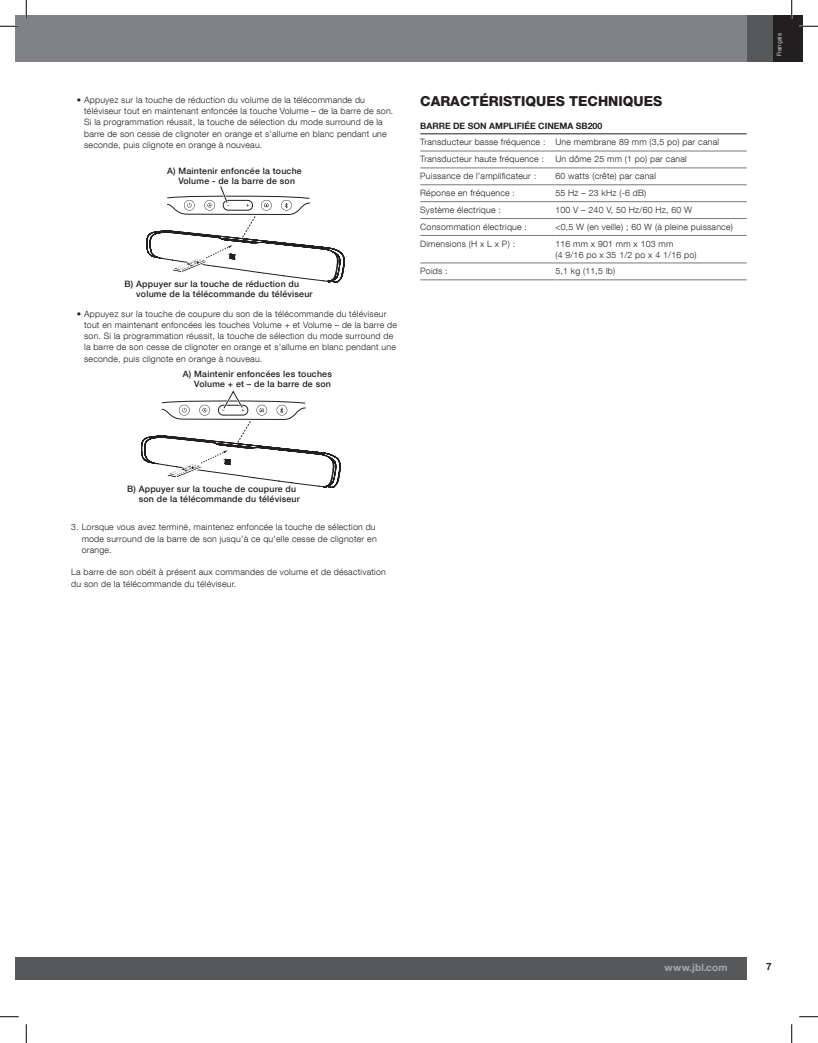
<style>
.page{position:relative;width:818px;height:1043px;background:#fff}
.page>*{position:absolute;margin:0;border:0;box-sizing:border-box;transform-origin:0 0}
.t1{font:800 13.75px "Helvetica Neue LT Com";color:#231f20}
.t2{font:700 10px "Helvetica Neue LT Com";letter-spacing:.025em;color:#a8a9ad}
.t3{font:700 10px "Helvetica Neue LT Com";color:#262324}
.t4{font:300 8.75px/11.2px "Helvetica Neue LT Com";letter-spacing:.025em;color:#231f20}
.t5{font:500 8.75px/10px "Helvetica Neue LT Com";letter-spacing:.025em;color:#231f20}
.t6{font:700 8.75px "Helvetica Neue LT Com";color:#231f20}
.t7{font:300 6.25px "Helvetica Neue LT Com";letter-spacing:.005em;color:#fff}
</style>
<div class="page">
<div style="left:26px;top:957px;width:721px;height:22px;background:#57585a"></div>
<div style="left:15px;top:957px;width:11px;height:22px;background:#57585a"></div>
<div style="left:26px;top:15px;width:721px;height:47px;background:#808285"></div>
<div style="left:747px;top:15px;width:27px;height:47px;background:#57585a"></div>
<div style="left:15px;top:15px;width:11px;height:47px;background:#808285"></div>
<div style="left:773px;top:15px;width:29px;height:47px;background:#231f20"></div>
<svg style="left:147px;top:186px;width:197px;height:96px"></svg>
<svg style="left:141px;top:390px;width:199px;height:97px"></svg>
<hr style="left:420px;top:133px;width:135px;height:1px;background:#231f20">
<hr style="left:555px;top:133px;width:191px;height:1px;background:#231f20">
<hr style="left:420px;top:151px;width:135px;height:1px;background:#76787b">
<hr style="left:555px;top:151px;width:191px;height:1px;background:#76787b">
<hr style="left:420px;top:168px;width:135px;height:1px;background:#76787b">
<hr style="left:555px;top:168px;width:191px;height:1px;background:#76787b">
<hr style="left:420px;top:184px;width:135px;height:1px;background:#76787b">
<hr style="left:555px;top:184px;width:191px;height:1px;background:#76787b">
<hr style="left:420px;top:201px;width:135px;height:1px;background:#76787b">
<hr style="left:555px;top:201px;width:191px;height:1px;background:#76787b">
<hr style="left:420px;top:218px;width:135px;height:1px;background:#76787b">
<hr style="left:555px;top:218px;width:191px;height:1px;background:#76787b">
<hr style="left:420px;top:235px;width:135px;height:1px;background:#76787b">
<hr style="left:555px;top:235px;width:191px;height:1px;background:#76787b">
<hr style="left:420px;top:263px;width:135px;height:1px;background:#76787b">
<hr style="left:420px;top:279px;width:135px;height:1px;background:#76787b">
<hr style="left:555px;top:263px;width:191px;height:1px;background:#76787b">
<hr style="left:555px;top:279px;width:191px;height:1px;background:#76787b">
<svg style="left:0;top:25px;width:19px;height:2px"></svg>
<svg style="left:799px;top:25px;width:19px;height:2px"></svg>
<svg style="left:0;top:1016px;width:19px;height:1px"></svg>
<svg style="left:799px;top:1016px;width:19px;height:1px"></svg>
<svg style="left:25px;top:0;width:2px;height:19px"></svg>
<svg style="left:25px;top:1024px;width:2px;height:18px"></svg>
<svg style="left:790px;top:0;width:2px;height:19px"></svg>
<svg style="left:791px;top:1024px;width:1px;height:18px"></svg>
<p class="t4" style="left:84px;top:94px;width:311px;text-indent:-7px">• Appuyez sur la touche de réduction du volume de la télécommande du téléviseur tout en maintenant enfoncée la touche Volume – de la barre de son.<br>Si la programmation réussit, la touche de sélection du mode surround de la barre de son cesse de clignoter en orange et s’allume en blanc pendant une seconde, puis clignote en orange à nouveau.</p>
<p class="t5" style="left:167px;top:165px;width:136px;text-align:center">A) Maintenir enfoncée la touche<br>Volume - de la barre de son</p>
<p class="t5" style="left:136px;top:279px;width:178px;text-indent:-12px">B) Appuyer sur la touche de réduction du volume de la télécommande du téléviseur</p>
<p class="t4" style="left:84px;top:308px;width:314px;text-indent:-7px">• Appuyez sur la touche de coupure du son de la télécommande du téléviseur tout en maintenant enfoncées les touches Volume + et Volume – de la barre de son. Si la programmation réussit, la touche de sélection du mode surround de la barre de son cesse de clignoter en orange et s’allume en blanc pendant une seconde, puis clignote en orange à nouveau.</p>
<p class="t5" style="left:183px;top:369px;width:150px;text-align:right">A) Maintenir enfoncées les touches<br>Volume + et – de la barre de son</p>
<h1 class="t1" style="left:420px;top:93px;width:234px">CARACTÉRISTIQUES TECHNIQUES</h1>
<p class="t6" style="left:420px;top:120px;width:14px">BARRE</p>
<p class="t6" style="left:453px;top:120px;width:22px">DE SON</p>
<p class="t6" style="left:489px;top:120px;width:7px">AMPLIFIÉE</p>
<p class="t6" style="left:538px;top:120px;width:66px">CINEMA SB200</p>
<p class="t4" style="left:420px;top:134px;width:300px;line-height:16.9px">Transducteur basse fréquence : Une membrane 89 mm (3,5 po) par canal<br>Transducteur haute fréquence :</p>
<p class="t4" style="left:555px;top:153px;width:133px">Un dôme 25 mm (1 po) par canal</p>
<p class="t4" style="left:420px;top:170px;width:117px">Puissance de l’amplificateur :</p>
<p class="t4" style="left:555px;top:170px;width:102px">60 watts (crête) par canal</p>
<p class="t4" style="left:420px;top:187px;width:96px">Réponse en fréquence :</p>
<p class="t4" style="left:555px;top:187px;width:92px">55 Hz – 23 kHz (-6 dB)</p>
<p class="t4" style="left:420px;top:204px;width:82px">Système électrique :</p>
<p class="t4" style="left:555px;top:204px;width:138px">100 V – 240 V, 50 Hz/60 Hz, 60 W</p>
<p class="t4" style="left:420px;top:221px;width:108px">Consommation électrique :</p>
<p class="t4" style="left:555px;top:221px;width:179px">&lt;0,5 W (en veille) ; 60 W (à pleine puissance)</p>
<p class="t4" style="left:420px;top:238px;width:96px">Dimensions (H x L x P) :</p>
<p class="t4" style="left:555px;top:238px;width:143px">116 mm x 901 mm x 103 mm<br>(4 9/16 po x 35 1/2 po x 4 1/16 po)</p>
<p class="t4" style="left:420px;top:265px;width:29px">Poids :</p>
<p class="t4" style="left:555px;top:265px;width:61px">5,1 kg (11,5 lb)</p>
<p class="t5" style="left:139px;top:484px;width:163px;text-indent:-12px">B) Appuyer sur la touche de coupure du son de la télécommande du téléviseur</p>
<p class="t4" style="left:82px;top:521px;width:296px;text-indent:-10px">3. Lorsque vous avez terminé, maintenez enfoncée la touche de sélection du mode surround de la barre de son jusqu’à ce qu’elle cesse de clignoter en orange.</p>
<p class="t4" style="left:71px;top:566px;width:316px">La barre de son obéit à présent aux commandes de volume et de désactivation du son de la télécommande du téléviseur.</p>
<p class="t7" style="left:775px;top:56px;width:24px;rotate:-90deg">Français</p>
<p class="t2" style="left:664px;top:961px;width:65px">WWW.JBL.COM</p>
<p class="t3" style="left:766px;top:959px;width:7px">7</p>
</div>
